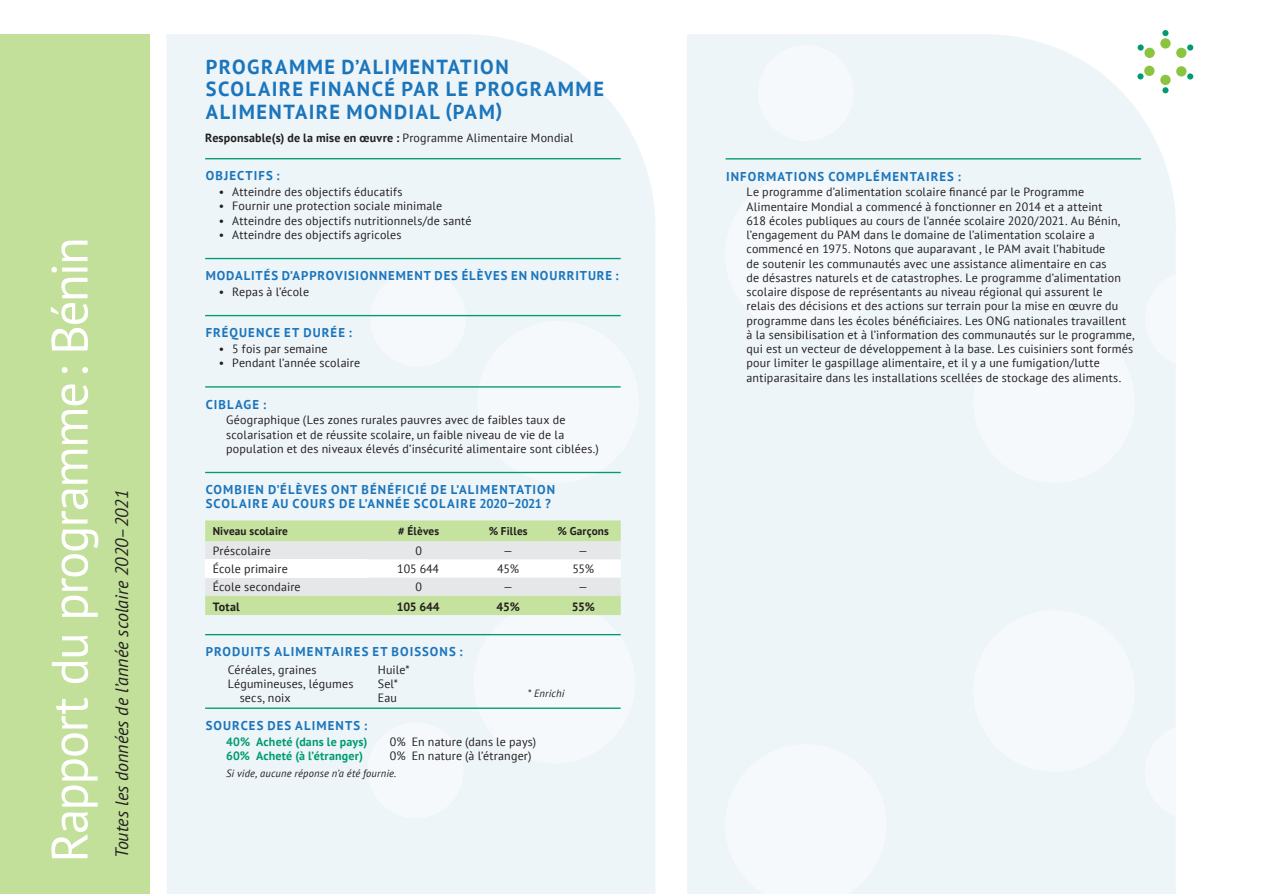
<style>
.page{position:relative;width:1263px;height:894px;background:#fff}
.page>*{position:absolute;margin:0;border:0;box-sizing:border-box;transform-origin:0 0}
.t1{font:51px "PT Sans";letter-spacing:-.035em;color:#fff}
.t2{font:700 20.25px/22.5px "PT Sans";letter-spacing:.07em;color:#1b75bb}
.t3{font:italic 18px "PT Sans";color:#231f20}
.t4{font:700 12.75px/14.2px "PT Sans";letter-spacing:.085em;color:#1b75bb}
.t5{font:12px/14.2px "PT Sans";letter-spacing:.015em;color:#231f20}
.t6{font:700 12px "PT Sans";letter-spacing:.015em;color:#231f20}
.t7{font:700 12px "PT Sans";letter-spacing:.015em;color:#009b72}
.t8{font:700 11.25px "PT Sans";letter-spacing:.015em;color:#231f20}
.t9{font:italic 10.5px "PT Sans";letter-spacing:.015em;color:#231f20}
.s1{font-weight:400}
</style>
<div class="page">
<div style="left:167px;top:34px;width:488px;height:859px;background:#eef5f9"></div>
<div style="left:687px;top:31px;width:493px;height:862px;background:#eef5f9"></div>
<div style="left:477px;top:321px;width:161px;height:161px;background:#f6f9fb;border-radius:50%"></div>
<div style="left:725px;top:174px;width:161px;height:161px;background:#f6f9fb;border-radius:50%"></div>
<div style="left:973px;top:321px;width:161px;height:161px;background:#f6f9fb;border-radius:50%"></div>
<div style="left:973px;top:610px;width:161px;height:161px;background:#f6f9fb;border-radius:50%"></div>
<div style="left:725px;top:744px;width:161px;height:149px;background:#f6f9fb"></div>
<div style="left:474px;top:602px;width:161px;height:161px;background:#f6f9fb;border-radius:50%"></div>
<div style="left:1145px;top:271px;width:95px;height:95px;background:#fff;border-radius:50%"></div>
<div style="left:1145px;top:723px;width:95px;height:96px;background:#fff;border-radius:50%"></div>
<div style="left:368px;top:722px;width:95px;height:96px;background:#f6f9fb;border-radius:50%"></div>
<div style="left:370px;top:271px;width:96px;height:95px;background:#f6f9fb;border-radius:50%"></div>
<div style="left:758px;top:45px;width:95px;height:96px;background:#f6f9fb;border-radius:50%"></div>
<div style="left:0;top:34px;width:150px;height:859px;background:#c2e099"></div>
<div style="left:1144px;top:48px;width:10px;height:10px;background:#8bc53f;border-radius:50%"></div>
<div style="left:1160px;top:38px;width:10px;height:11px;background:#8bc53f;border-radius:50%"></div>
<div style="left:1176px;top:48px;width:10px;height:10px;background:#8bc53f;border-radius:50%"></div>
<div style="left:1176px;top:66px;width:10px;height:10px;background:#8bc53f;border-radius:50%"></div>
<div style="left:1160px;top:75px;width:10px;height:10px;background:#8bc53f;border-radius:50%"></div>
<div style="left:1144px;top:66px;width:10px;height:10px;background:#8bc53f;border-radius:50%"></div>
<div style="left:1187px;top:44px;width:6px;height:7px;background:#009b72;border-radius:50%"></div>
<svg style="left:1187px;top:73px;width:6px;height:6px"></svg>
<svg style="left:1162px;top:87px;width:6px;height:6px"></svg>
<svg style="left:1137px;top:73px;width:6px;height:6px"></svg>
<div style="left:1137px;top:44px;width:6px;height:7px;background:#009b72;border-radius:50%"></div>
<svg style="left:1162px;top:30px;width:6px;height:6px"></svg>
<hr style="left:725px;top:158px;width:416px;height:1px;background:#009b72">
<hr style="left:205px;top:158px;width:415px;height:1px;background:#009b72">
<hr style="left:205px;top:258px;width:415px;height:1px;background:#009b72">
<hr style="left:205px;top:315px;width:415px;height:1px;background:#009b72">
<hr style="left:205px;top:386px;width:415px;height:1px;background:#009b72">
<hr style="left:205px;top:471px;width:415px;height:2px;background:#009b72">
<hr style="left:205px;top:633px;width:415px;height:2px;background:#009b72">
<hr style="left:205px;top:707px;width:415px;height:1px;background:#009b72">
<svg style="left:205px;top:520px;width:416px;height:94px"></svg>
<h1 class="t1" style="left:37px;top:862px;width:626px;rotate:-90deg">Rapport du programme: Bénin</h1>
<h3 class="t3" style="left:110px;top:857px;width:369px;rotate:-90deg">Toutes les données de l’année scolaire 2020–2021</h3>
<h2 class="t2" style="left:206px;top:55px;width:399px">PROGRAMME D’ALIMENTATION<br>SCOLAIRE FINANCÉ PAR LE PROGRAMME<br>ALIMENTAIRE MONDIAL (PAM)</h2>
<p class="t6" style="left:205px;top:130px;width:370px">Responsable(s) de la mise en œuvre : <span class="s1">Programme Alimentaire Mondial</span></p>
<p class="t4" style="left:206px;top:168px;width:75px">OBJECTIFS :</p>
<p class="t5" style="left:219px;top:184px;width:185px">• Atteindre des objectifs éducatifs</p>
<p class="t5" style="left:219px;top:199px;width:225px">• Fournir une protection sociale minimale</p>
<p class="t5" style="left:219px;top:213px;width:254px">• Atteindre des objectifs nutritionnels/de santé</p>
<p class="t5" style="left:219px;top:227px;width:184px">• Atteindre des objectifs agricoles</p>
<p class="t4" style="left:206px;top:268px;width:414px">MODALITÉS D’APPROVISIONNEMENT DES ÉLÈVES EN NOURRITURE :</p>
<p class="t5" style="left:219px;top:284px;width:92px">• Repas à l’école</p>
<p class="t4" style="left:206px;top:325px;width:148px">FRÉQUENCE ET DURÉE :</p>
<p class="t5" style="left:219px;top:341px;width:110px">• 5 fois par semaine</p>
<p class="t5" style="left:219px;top:355px;width:143px">• Pendant l’année scolaire</p>
<p class="t4" style="left:206px;top:396px;width:62px">CIBLAGE :</p>
<p class="t5" style="left:226px;top:412px;width:374px">Géographique (Les zones rurales pauvres avec de faibles taux de scolarisation et de réussite scolaire, un faible niveau de vie de la population et des niveaux élevés d’insécurité alimentaire sont ciblées.)</p>
<p class="t4" style="left:206px;top:482px;width:351px">COMBIEN D’ÉLÈVES ONT BÉNÉFICIÉ DE L’ALIMENTATION<br>SCOLAIRE AU COURS DE L’ANNÉE SCOLAIRE 2020–2021 ?</p>
<p class="t8" style="left:213px;top:523px;width:77px">Niveau scolaire</p>
<p class="t8" style="left:398px;top:523px;width:42px"># Élèves</p>
<p class="t8" style="left:489px;top:523px;width:40px">% Filles</p>
<p class="t8" style="left:557px;top:523px;width:53px">% Garçons</p>
<p class="t5" style="left:213px;top:543px;width:60px">Préscolaire</p>
<p class="t5" style="left:415px;top:543px;width:8px">0</p>
<p class="t5" style="left:503px;top:543px;width:11px">—</p>
<p class="t5" style="left:578px;top:543px;width:11px">—</p>
<p class="t5" style="left:213px;top:561px;width:77px">École primaire</p>
<p class="t5" style="left:397px;top:561px;width:43px">105 644</p>
<p class="t5" style="left:497px;top:561px;width:23px">45%</p>
<p class="t5" style="left:572px;top:561px;width:23px">55%</p>
<p class="t5" style="left:213px;top:579px;width:89px">École secondaire</p>
<p class="t5" style="left:415px;top:579px;width:8px">0</p>
<p class="t5" style="left:503px;top:579px;width:11px">—</p>
<p class="t5" style="left:578px;top:579px;width:11px">—</p>
<p class="t6" style="left:213px;top:598px;width:28px">Total</p>
<p class="t6" style="left:397px;top:598px;width:44px">105 644</p>
<p class="t6" style="left:496px;top:598px;width:25px">45%</p>
<p class="t6" style="left:571px;top:598px;width:25px">55%</p>
<p class="t4" style="left:206px;top:644px;width:258px">PRODUITS ALIMENTAIRES ET BOISSONS :</p>
<p class="t5" style="left:228px;top:661px;width:90px">Céréales, graines</p>
<p class="t5" style="left:228px;top:676px;width:127px">Légumineuses, légumes</p>
<p class="t5" style="left:240px;top:690px;width:53px">secs, noix</p>
<p class="t5" style="left:378px;top:661px;width:33px">Huile*<br>Sel*<br>Eau</p>
<p class="t9" style="left:528px;top:686px;width:38px">* Enrichi</p>
<p class="t4" style="left:206px;top:717px;width:163px">SOURCES DES ALIMENTS :</p>
<p class="t7" style="left:226px;top:733px;width:143px">40% Acheté (dans le pays)</p>
<p class="t5" style="left:390px;top:733px;width:148px">0% En nature (dans le pays)</p>
<p class="t7" style="left:226px;top:747px;width:138px">60% Acheté (à l’étranger)</p>
<p class="t5" style="left:390px;top:748px;width:143px">0% En nature (à l’étranger)</p>
<p class="t9" style="left:226px;top:766px;width:172px">Si vide, aucune réponse n’a été fournie.</p>
<p class="t4" style="left:726px;top:169px;width:236px">INFORMATIONS COMPLÉMENTAIRES :</p>
<p class="t5" style="left:746px;top:185px;width:389px">Le programme d’alimentation scolaire financé par le Programme Alimentaire Mondial a commencé à fonctionner en 2014 et a atteint<br>618 écoles publiques au cours de l’année scolaire 2020/2021. Au Bénin, l’engagement du PAM dans le domaine de l’alimentation scolaire a commencé en 1975. Notons que auparavant , le PAM avait l’habitude<br>de soutenir les communautés avec une assistance alimentaire en cas<br>de désastres naturels et de catastrophes. Le programme d’alimentation scolaire dispose de représentants au niveau régional qui assurent le<br>relais des décisions et des actions sur terrain pour la mise en œuvre du programme dans les écoles bénéficiaires. Les ONG nationales travaillent à la sensibilisation et à l’information des communautés sur le programme, qui est un vecteur de développement à la base. Les cuisiniers sont formés pour limiter le gaspillage alimentaire, et il y a une fumigation/lutte antiparasitaire dans les installations scellées de stockage des aliments.</p>
</div>
